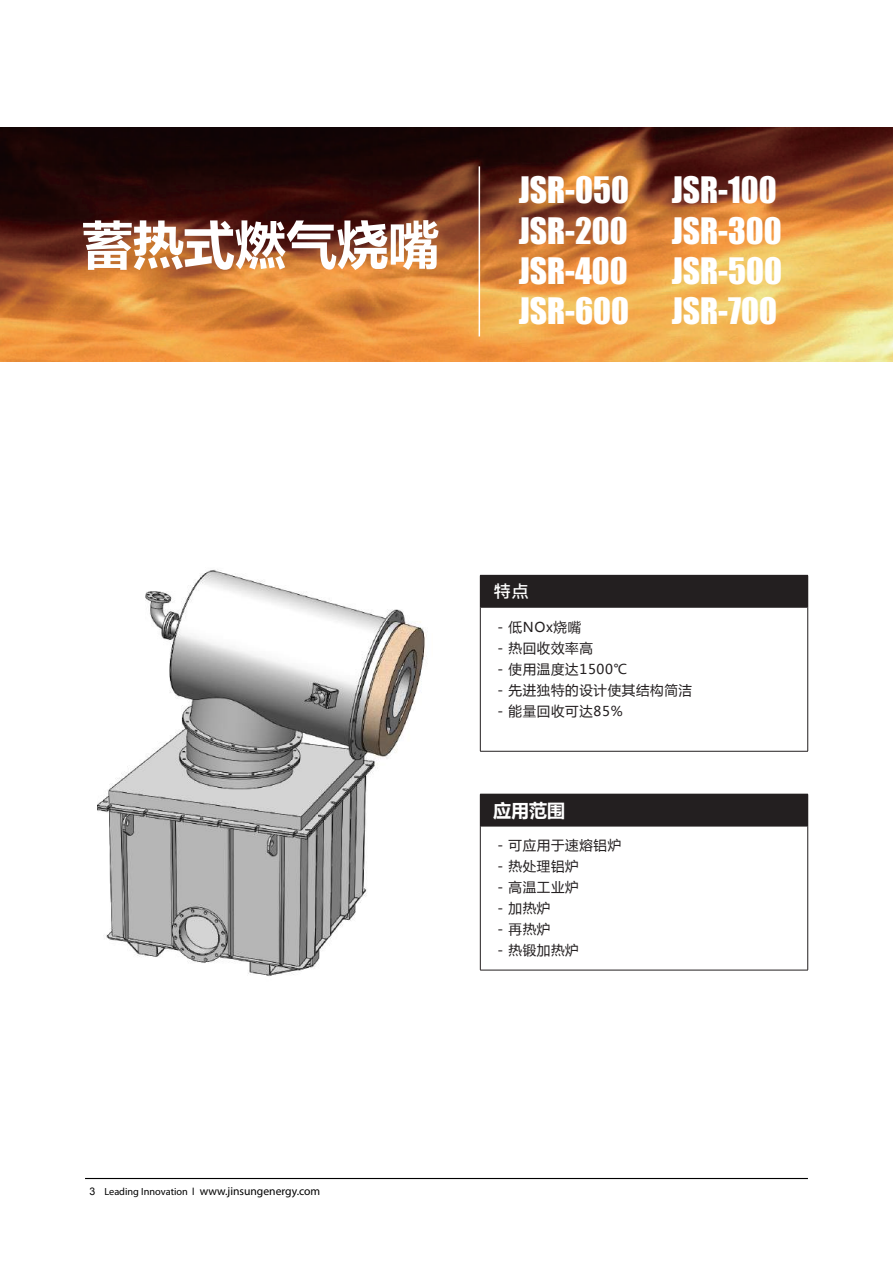
<style>
.page{position:relative;width:893px;height:1263px;background:#fff}
.page>*{position:absolute;margin:0;border:0;box-sizing:border-box;transform-origin:0 0}
.t1{font:700 51px "Microsoft Ya Hei";color:#fff}
.t2{font:33.45px "Impact";color:#fff}
.t3{font:700 18px "Microsoft Ya Hei";color:#fff}
.t4{font:700 18px "Microsoft Jheng Hei";color:#fff}
.t5{font:13.5px "Microsoft Ya Hei";letter-spacing:.05em;color:#231f20}
.t6{font:11.55px "Myriad Pro";color:#000}
.s1{font-family:"Arial";font-size:10.5px}
.s2{font-size:10.35px}
</style>
<div class="page">
<hr style="left:85px;top:1178px;width:723px;height:1px;background:#000">
<img style="left:0;top:128px;width:892px;height:233px">
<hr style="left:479px;top:166px;width:1px;height:170px;background:#fff">
<div style="left:480px;top:575px;width:328px;height:32px;background:#231f20"></div>
<hr style="left:480px;top:607px;width:327px;height:1px;background:#231f20">
<hr style="left:480px;top:607px;width:1px;height:144px;background:#231f20">
<hr style="left:807px;top:607px;width:1px;height:144px;background:#231f20">
<hr style="left:480px;top:751px;width:328px;height:1px;background:#231f20">
<div style="left:480px;top:794px;width:328px;height:32px;background:#231f20"></div>
<hr style="left:480px;top:826px;width:1px;height:144px;background:#231f20">
<hr style="left:807px;top:826px;width:1px;height:144px;background:#231f20">
<hr style="left:480px;top:970px;width:328px;height:1px;background:#231f20">
<img style="left:97px;top:569px;width:328px;height:407px">
<h1 class="t1" style="left:82px;top:209px;width:359px">蓄热式燃气烧嘴</h1>
<h2 class="t2" style="left:519px;top:164px;width:112px">JSR-050</h2>
<h2 class="t2" style="left:672px;top:164px;width:106px">JSR-100</h2>
<h2 class="t2" style="left:519px;top:205px;width:110px">JSR-200</h2>
<h2 class="t2" style="left:672px;top:205px;width:111px">JSR-300</h2>
<h2 class="t2" style="left:519px;top:245px;width:110px">JSR-400</h2>
<h2 class="t2" style="left:672px;top:245px;width:112px">JSR-500</h2>
<h2 class="t2" style="left:519px;top:285px;width:112px">JSR-600</h2>
<h2 class="t2" style="left:672px;top:285px;width:107px">JSR-700</h2>
<p class="t6" style="left:89px;top:1184px;width:232px"><span class="s1">3</span> <span class="s2">Leading Innovation l</span> www.jinsungenergy.com</p>
<h3 class="t4" style="left:493px;top:580px;width:37px">特点</h3>
<p class="t5" style="left:497px;top:618px;width:85px">- 低NOx烧嘴</p>
<p class="t5" style="left:497px;top:639px;width:97px">- 热回收效率高</p>
<p class="t5" style="left:497px;top:660px;width:131px">- 使用温度达1500℃</p>
<p class="t5" style="left:497px;top:681px;width:196px">- 先进独特的设计使其结构简洁</p>
<p class="t5" style="left:497px;top:702px;width:127px">- 能量回收可达85%</p>
<h3 class="t3" style="left:493px;top:797px;width:73px">应用范围</h3>
<p class="t5" style="left:497px;top:836px;width:125px">- 可应用于速熔铝炉</p>
<p class="t5" style="left:497px;top:857px;width:83px">- 热处理铝炉</p>
<p class="t5" style="left:497px;top:878px;width:83px">- 高温工业炉</p>
<p class="t5" style="left:497px;top:899px;width:55px">- 加热炉</p>
<p class="t5" style="left:497px;top:920px;width:55px">- 再热炉</p>
<p class="t5" style="left:497px;top:941px;width:83px">- 热锻加热炉</p>
</div>
